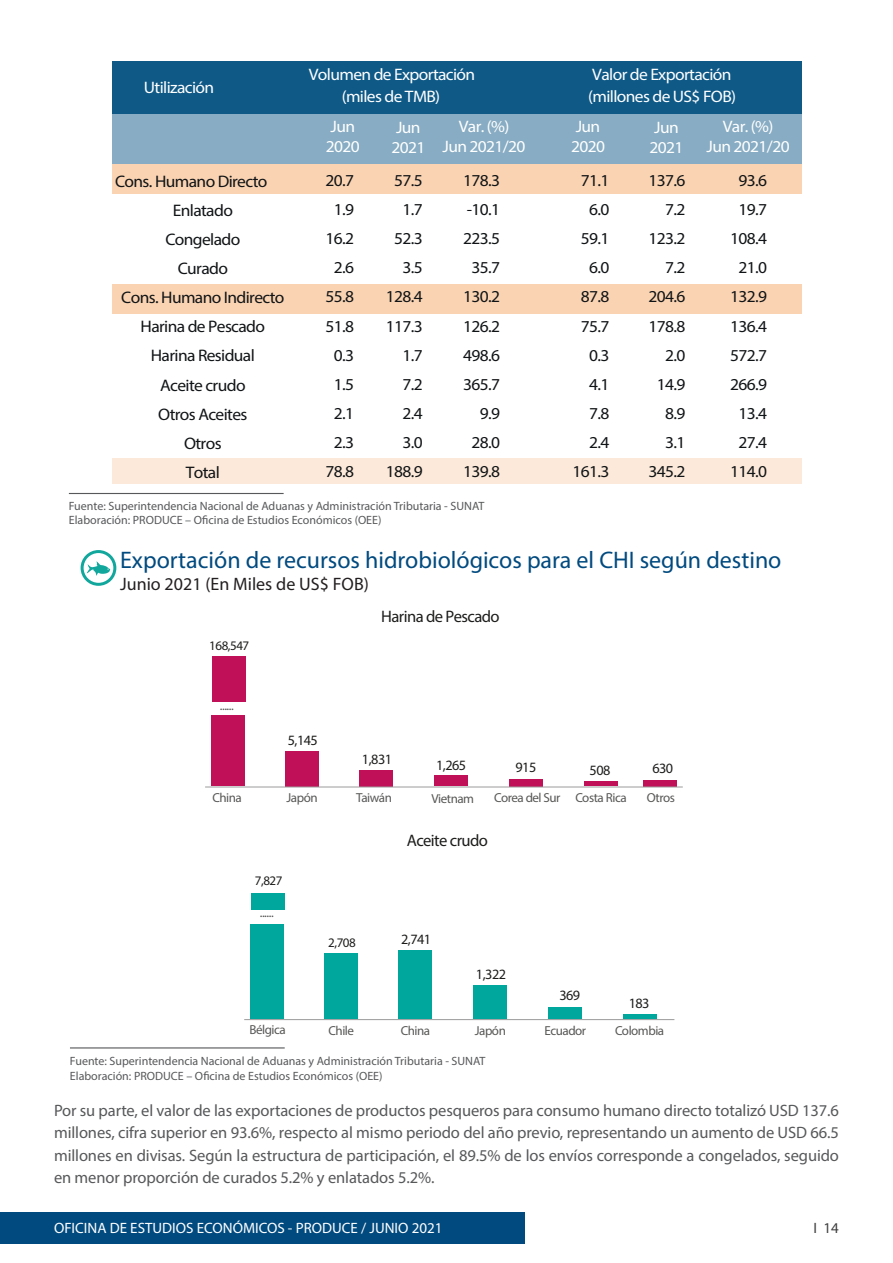
<style>
.page{position:relative;width:893px;height:1263px;background:#fff}
.page>*{position:absolute;margin:0;border:0;box-sizing:border-box;transform-origin:0 0}
.t1{font:24px "Myriad Pro";color:#004a7f}
.t2{font:18px "Myriad Pro";color:#231f20}
.t3{font:16.65px/29.1px "Pluto Sans Cond";letter-spacing:-.035em;color:#111416;text-align:right;scale:1.04 1}
.t4{font:16.65px/20px "Pluto Sans Cond";letter-spacing:-.035em;color:#fff;scale:1.05 1}
.t5{font:700 16.65px "Pluto Sans Cond";letter-spacing:-.035em;color:#111416;scale:1.04 1}
.t6{font:700 16.65px "Pluto Sans Cond";letter-spacing:-.035em;color:#1d1e1c}
.t7{font:16.5px/22.5px "Myriad Pro";letter-spacing:-.005em;color:#57585a;text-align:justify}
.t8{font:15px "Myriad Pro";color:#fff}
.t9{font:15px "Myriad Pro";color:#3e3e3f}
.t10{font:14.25px "Pluto Sans Cond";letter-spacing:-.035em;color:#1d1e1c}
.t11{font:13.05px "Pluto Sans Cond";letter-spacing:-.035em;color:#575756}
.t12{font:13.05px "Pluto Sans Cond";letter-spacing:-.035em;color:#1d1e1c}
.t13{font:12px "Myriad Pro";color:#57585a}
</style>
<div class="page">
<div style="left:0;top:1212px;width:525px;height:32px;background:#004a7f"></div>
<hr style="left:892px;top:1212px;width:1px;height:32px;background:#004a7f">
<hr style="left:69px;top:493px;width:215px;height:1px;background:#57585a">
<div style="left:112px;top:459px;width:690px;height:25px;background:#fce9d9"></div>
<div style="left:112px;top:284px;width:690px;height:29px;background:#fad3b2"></div>
<div style="left:112px;top:164px;width:690px;height:29px;background:#fad3b2"></div>
<div style="left:112px;top:113px;width:690px;height:51px;background:#87acc3"></div>
<div style="left:112px;top:61px;width:690px;height:52px;background:#0f5987"></div>
<div style="left:211px;top:716px;width:34px;height:70px;background:#c01058"></div>
<div style="left:434px;top:775px;width:34px;height:11px;background:#c01058"></div>
<div style="left:285px;top:751px;width:34px;height:35px;background:#c01058"></div>
<div style="left:359px;top:770px;width:34px;height:16px;background:#c01058"></div>
<div style="left:643px;top:780px;width:34px;height:6px;background:#c01058"></div>
<div style="left:584px;top:781px;width:33px;height:5px;background:#c01058"></div>
<div style="left:509px;top:779px;width:34px;height:7px;background:#c01058"></div>
<div style="left:212px;top:657px;width:34px;height:45px;background:#c01058"></div>
<hr style="left:205px;top:787px;width:478px;height:1px;background:#9c9b9b">
<div style="left:250px;top:925px;width:34px;height:94px;background:#00a79d"></div>
<div style="left:473px;top:985px;width:34px;height:34px;background:#00a79d"></div>
<div style="left:399px;top:950px;width:33px;height:69px;background:#00a79d"></div>
<div style="left:623px;top:1014px;width:34px;height:5px;background:#00a79d"></div>
<div style="left:548px;top:1008px;width:34px;height:11px;background:#00a79d"></div>
<hr style="left:244px;top:1019px;width:430px;height:1px;background:#9c9b9b">
<div style="left:324px;top:953px;width:34px;height:66px;background:#00a79d"></div>
<div style="left:251px;top:893px;width:34px;height:16px;background:#00a79d"></div>
<hr style="left:70px;top:1047px;width:215px;height:1px;background:#57585a">
<div style="left:81px;top:550px;width:35px;height:36px;border:3px solid #12a79d;border-radius:50%"></div>
<svg style="left:87px;top:561px;width:23px;height:15px"></svg>
<p class="t4" style="left:144px;top:77px;width:68px">Utilización</p>
<p class="t5" style="left:115px;top:171px;width:148px">Cons. Humano Directo</p>
<p class="t3" style="left:173px;top:195px;width:59px">Enlatado</p>
<p class="t3" style="left:165px;top:224px;width:74px">Congelado</p>
<p class="t3" style="left:178px;top:254px;width:50px">Curado</p>
<p class="t5" style="left:121px;top:287px;width:158px">Cons. Humano Indirecto</p>
<p class="t3" style="left:141px;top:312px;width:121px">Harina de Pescado</p>
<p class="t3" style="left:151px;top:341px;width:101px">Harina Residual</p>
<p class="t3" style="left:160px;top:370px;width:84px">Aceite crudo</p>
<p class="t3" style="left:158px;top:399px;width:87px">Otros Aceites</p>
<p class="t3" style="left:184px;top:428px;width:38px">Otros</p>
<p class="t5" style="left:186px;top:462px;width:34px">Total</p>
<p class="t4" style="left:309px;top:64px;width:160px">Volumen de Exportación</p>
<p class="t4" style="left:592px;top:64px;width:134px">Valor de Exportación</p>
<p class="t4" style="left:342px;top:86px;width:95px">(miles de TMB)</p>
<p class="t4" style="left:588px;top:86px;width:143px">(millones de US$ FOB)</p>
<p class="t4" style="left:571px;top:116px;width:34px">Jun<br>2020</p>
<p class="t4" style="left:650px;top:117px;width:34px">Jun<br>2021</p>
<p class="t4" style="left:706px;top:116px;width:81px;text-align:center">Var. (%)<br>Jun 2021/20</p>
<p class="t3" style="left:648px;top:166px;width:37px">137.6<br>7.2<br>123.2<br>7.2<br>204.6<br>178.8<br>2.0<br>14.9<br>8.9<br>3.1<br>345.2</p>
<p class="t3" style="left:730px;top:165px;width:37px;text-align:center">93.6<br>19.7<br>108.4<br>21.0<br>132.9<br>136.4<br>572.7<br>266.9<br>13.4<br>27.4<br>114.0</p>
<p class="t4" style="left:326px;top:116px;width:34px">Jun<br>2020</p>
<p class="t4" style="left:391px;top:117px;width:34px">Jun<br>2021</p>
<p class="t4" style="left:442px;top:116px;width:81px;text-align:center">Var. (%)<br>Jun 2021/20</p>
<p class="t3" style="left:386px;top:166px;width:37px">57.5<br>1.7<br>52.3<br>3.5<br>128.4<br>117.3<br>1.7<br>7.2<br>2.4<br>3.0<br>188.9</p>
<p class="t3" style="left:463px;top:165px;width:37px">178.3 -10.1<br>223.5<br>35.7<br>130.2<br>126.2<br>498.6<br>365.7<br>9.9<br>28.0<br>139.8</p>
<p class="t3" style="left:572px;top:165px;width:37px">71.1<br>6.0<br>59.1<br>6.0<br>87.8<br>75.7<br>0.3<br>4.1<br>7.8<br>2.4<br>161.3</p>
<p class="t3" style="left:325px;top:166px;width:29px;text-align:center">20.7<br>1.9<br>16.2<br>2.6<br>55.8<br>51.8<br>0.3<br>1.5<br>2.1<br>2.3<br>78.8</p>
<p class="t13" style="left:69px;top:498px;width:417px">Fuente: Superintendencia Nacional de Aduanas y Administración Tributaria - SUNAT</p>
<p class="t13" style="left:69px;top:513px;width:314px">Elaboración: PRODUCE – Oficina de Estudios Económicos (OEE)</p>
<p class="t1" style="left:120px;top:545px;width:663px">Exportación de recursos hidrobiológicos para el CHI según destino</p>
<p class="t2" style="left:120px;top:572px;width:250px">Junio 2021 (En Miles de US$ FOB)</p>
<p class="t12" style="left:209px;top:637px;width:42px">168,547</p>
<p class="t11" style="left:220px;top:698px;width:15px">......</p>
<p class="t10" style="left:288px;top:731px;width:32px">5,145</p>
<p class="t6" style="left:381px;top:606px;width:120px">Harina de Pescado</p>
<p class="t10" style="left:362px;top:751px;width:32px">1,831</p>
<p class="t10" style="left:436px;top:757px;width:32px">1,265</p>
<p class="t10" style="left:515px;top:758px;width:22px">915</p>
<p class="t10" style="left:590px;top:762px;width:22px">508</p>
<p class="t10" style="left:652px;top:759px;width:22px">630</p>
<p class="t11" style="left:287px;top:789px;width:33px">Japón</p>
<p class="t11" style="left:356px;top:789px;width:37px">Taiwán</p>
<p class="t11" style="left:494px;top:790px;width:134px">Corea del Sur Costa Rica</p>
<p class="t11" style="left:212px;top:790px;width:31px">China</p>
<p class="t11" style="left:432px;top:790px;width:44px">Vietnam</p>
<p class="t11" style="left:647px;top:790px;width:30px">Otros</p>
<p class="t12" style="left:255px;top:872px;width:29px">7,827</p>
<p class="t11" style="left:260px;top:905px;width:15px">......</p>
<p class="t12" style="left:328px;top:934px;width:29px">2,708</p>
<p class="t6" style="left:407px;top:830px;width:83px">Aceite crudo</p>
<p class="t10" style="left:401px;top:931px;width:32px">2,741</p>
<p class="t10" style="left:476px;top:966px;width:32px">1,322</p>
<p class="t10" style="left:559px;top:986px;width:22px">369</p>
<p class="t11" style="left:250px;top:1021px;width:38px">Bélgica</p>
<p class="t11" style="left:401px;top:1022px;width:31px">China</p>
<p class="t11" style="left:544px;top:1022px;width:43px">Ecuador</p>
<p class="t11" style="left:328px;top:1022px;width:27px">Chile</p>
<p class="t11" style="left:475px;top:1022px;width:33px">Japón</p>
<p class="t13" style="left:70px;top:1054px;width:417px">Fuente: Superintendencia Nacional de Aduanas y Administración Tributaria - SUNAT</p>
<p class="t13" style="left:70px;top:1068px;width:314px">Elaboración: PRODUCE – Oficina de Estudios Económicos (OEE)</p>
<p class="t10" style="left:629px;top:995px;width:22px">183</p>
<p class="t11" style="left:615px;top:1022px;width:51px">Colombia</p>
<p class="t7" style="left:54px;top:1098px;width:786px">Por su parte, el valor de las exportaciones de productos pesqueros para consumo humano directo totalizó USD 137.6 millones, cifra superior en 93.6%, respecto al mismo periodo del año previo, representando un aumento de USD 66.5 millones en divisas. Según la estructura de participación, el 89.5% de los envíos corresponde a congelados, seguido en menor proporción de curados 5.2% y enlatados 5.2%.</p>
<p class="t8" style="left:54px;top:1219px;width:390px">OFICINA DE ESTUDIOS ECONÓMICOS - PRODUCE / JUNIO 2021</p>
<p class="t9" style="left:814px;top:1219px;width:27px">I 14</p>
</div>
